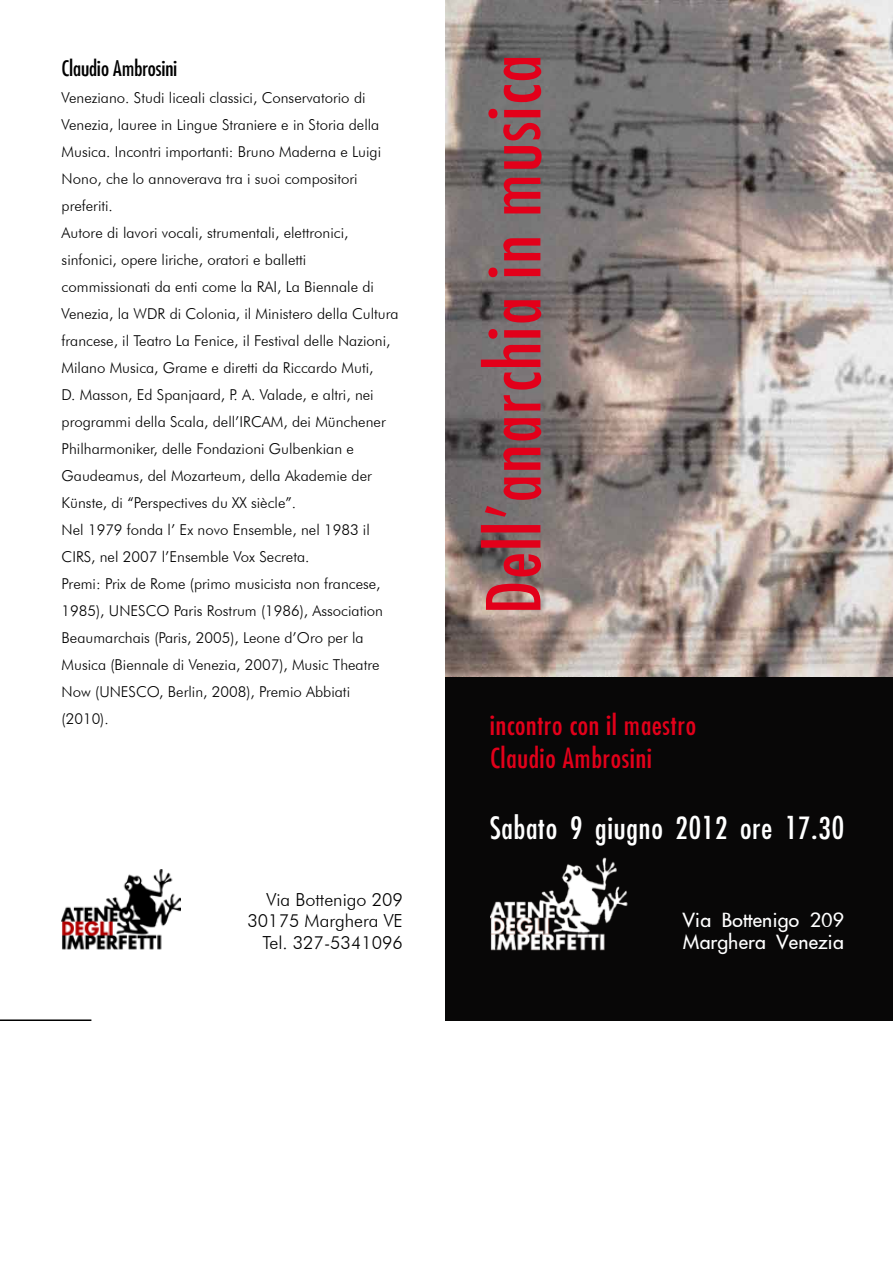
<style>
.page{position:relative;width:893px;height:1263px;background:#fff}
.page>*{position:absolute;margin:0;border:0;box-sizing:border-box;transform-origin:0 0}
.t1{font:condensed 72px "Futura";letter-spacing:.03em;color:#e2001a}
.t2{font:condensed 30px "Futura";letter-spacing:.03em;color:#fff}
.t3{font:condensed 27px/33px "Futura";letter-spacing:.03em;color:#e2001a}
.t4{font:100 24px/21.6px "Futura";color:#fff}
.t5{font:condensed 21px "Futura";color:#000}
.t6{font:300 18px/21.6px "Futura BT";color:#000;text-align:right}
.t7{font:300 15px/27px "Futura BT";color:#000}
</style>
<div class="page">
<div style="left:445px;top:0;width:448px;height:1020px;background:#080707"></div>
<img style="left:62px;top:869px;width:119px;height:80px">
<img style="left:490px;top:857px;width:138px;height:93px">
<hr style="left:0;top:1019px;width:91px;height:2px;background:#000">
<img style="left:445px;top:0;width:448px;height:677px">
<h3 class="t5" style="left:62px;top:55px;width:117px">Claudio Ambrosini</h3>
<p class="t7" style="left:62px;top:84px;width:338px">Veneziano. Studi liceali classici, Conservatorio di Venezia, lauree in Lingue Straniere e in Storia della Musica. Incontri importanti: Bruno Maderna e Luigi Nono, che lo annoverava tra i suoi compositori preferiti.<br>Autore di lavori vocali, strumentali, elettronici, sinfonici, opere liriche, oratori e balletti commissionati da enti come la RAI, La Biennale di Venezia, la WDR di Colonia, il Ministero della Cultura francese, il Teatro La Fenice, il Festival delle Nazioni, Milano Musica, Grame e diretti da Riccardo Muti,<br>D. Masson, Ed Spanjaard, P. A. Valade, e altri, nei programmi della Scala, dell’IRCAM, dei Münchener Philharmoniker, delle Fondazioni Gulbenkian e Gaudeamus, del Mozarteum, della Akademie der Künste, di “Perspectives du XX siècle”.<br>Nel 1979 fonda l’ Ex novo Ensemble, nel 1983 il CIRS, nel 2007 l’Ensemble Vox Secreta.<br>Premi: Prix de Rome (primo musicista non francese, 1985), UNESCO Paris Rostrum (1986), Association Beaumarchais (Paris, 2005), Leone d’Oro per la Musica (Biennale di Venezia, 2007), Music Theatre Now (UNESCO, Berlin, 2008), Premio Abbiati (2010).</p>
<p class="t6" style="left:248px;top:888px;width:157px">Via Bottenigo 209<br>30175 Marghera VE<br>Tel. 327-5341096</p>
<h1 class="t1" style="left:468px;top:614px;width:560px;rotate:-90deg">Dell’anarchia in musica</h1>
<h3 class="t3" style="left:490px;top:707px;width:207px">incontro con il maestro<br>Claudio Ambrosini</h3>
<h2 class="t2" style="left:490px;top:809px;width:355px">Sabato 9 giugno 2012 ore 17.30</h2>
<h3 class="t4" style="left:683px;top:910px;width:163px">Via Bottenigo 209<br>Marghera Venezia</h3>
</div>
